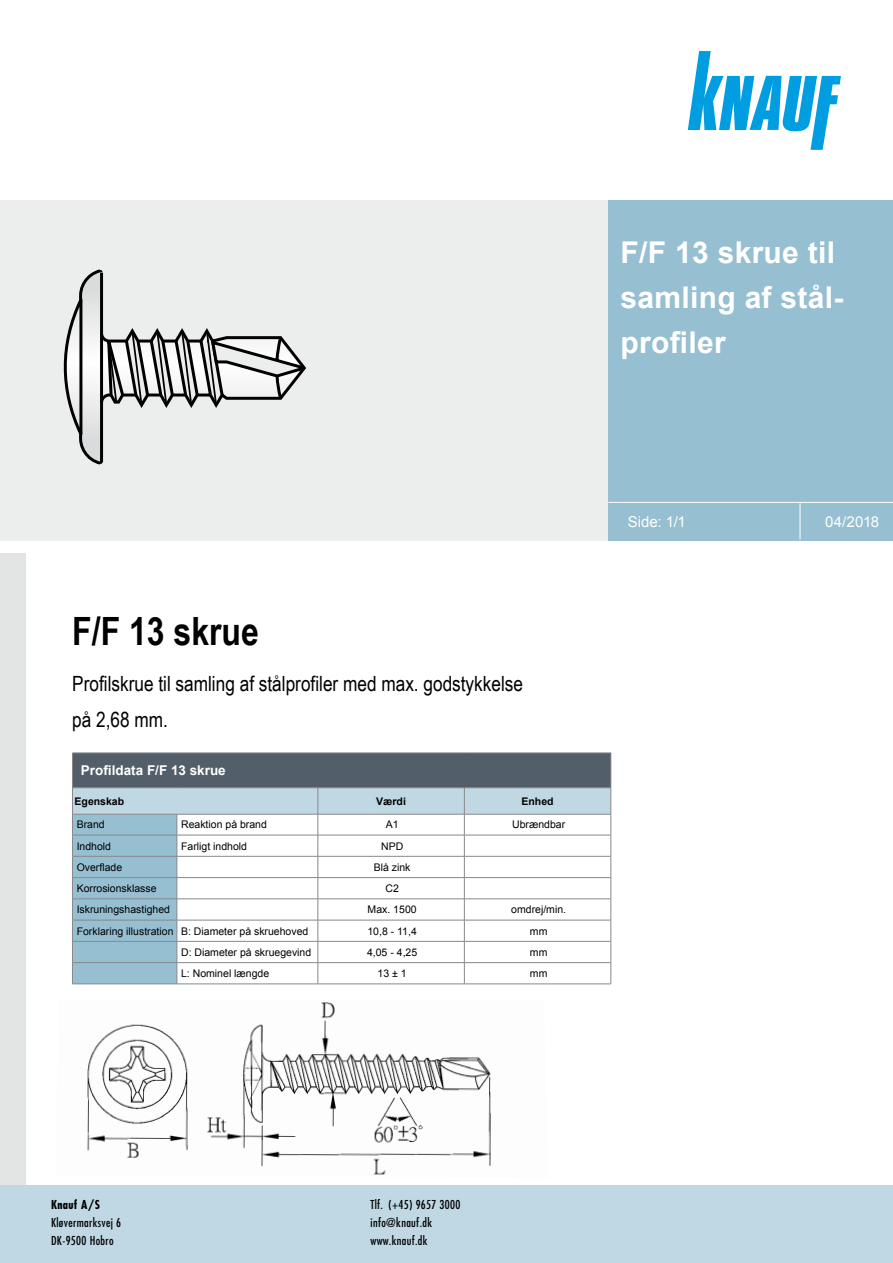
<style>
.page{position:relative;width:893px;height:1263px;background:#fff}
.page>*{position:absolute;margin:0;border:0;box-sizing:border-box;transform-origin:0 0}
.t1{font:700 39px "Arial Narrow";color:#000}
.t2{font:700 30px/45px "Arial";letter-spacing:.01em;color:#fff}
.t3{font:21px/36px "Arial Narrow";color:#000}
.t4{font:15px "Arial";letter-spacing:.005em;color:#fff}
.t5{font:700 13.5px "Arial";color:#fff}
.t6{font:condensed 12px "Futura Std";letter-spacing:.03em;color:#000}
.t7{font:700 condensed 12px "Futura Std";letter-spacing:.03em;color:#000}
.t8{font:10.5px "Arial";color:#000}
.t9{font:700 10.5px "Arial";color:#000}
</style>
<div class="page">
<div style="left:0;top:200px;width:608px;height:340px;background:#eceded"></div>
<div style="left:0;top:553px;width:26px;height:683px;background:#e3e4e4"></div>
<div style="left:0;top:1186px;width:893px;height:77px;background:#c0d8e4"></div>
<svg style="left:688px;top:51px;width:153px;height:99px"></svg>
<img style="left:87px;top:1002px;width:404px;height:173px">
<div style="left:608px;top:200px;width:285px;height:340px;background:#96bfd2"></div>
<hr style="left:608px;top:502px;width:285px;height:1px;background:#fff">
<hr style="left:800px;top:503px;width:1px;height:36px;background:#fff">
<svg style="left:64px;top:269px;width:242px;height:196px"></svg>
<div style="left:72px;top:753px;width:539px;height:35px;background:#525f6a"></div>
<hr style="left:72px;top:753px;width:105px;height:1px;background:#87888a">
<hr style="left:72px;top:753px;width:1px;height:34px;background:#87888a">
<hr style="left:177px;top:753px;width:141px;height:1px;background:#87888a">
<hr style="left:318px;top:753px;width:146px;height:1px;background:#87888a">
<hr style="left:464px;top:753px;width:147px;height:1px;background:#87888a">
<hr style="left:611px;top:753px;width:1px;height:34px;background:#87888a">
<hr style="left:72px;top:787px;width:105px;height:1px;background:#87888a">
<hr style="left:177px;top:787px;width:141px;height:1px;background:#87888a">
<hr style="left:318px;top:787px;width:146px;height:1px;background:#87888a">
<hr style="left:464px;top:787px;width:147px;height:1px;background:#87888a">
<svg style="left:72px;top:788px;width:540px;height:196px"></svg>
<hr style="left:72px;top:984px;width:105px;height:1px;background:#87888a">
<hr style="left:177px;top:984px;width:141px;height:1px;background:#87888a">
<hr style="left:318px;top:984px;width:146px;height:1px;background:#87888a">
<hr style="left:464px;top:984px;width:147px;height:1px;background:#87888a">
<h2 class="t2" style="left:621px;top:230px;width:224px">F/F 13 skrue til samling af stål&shy;profiler</h2>
<h1 class="t1" style="left:72px;top:601px;width:188px">F/F 13 skrue</h1>
<h3 class="t3" style="left:72px;top:665px;width:452px">Profilskrue til samling af stålprofiler med max. godstykkelse på 2,68 mm.</h3>
<p class="t5" style="left:81px;top:761px;width:146px">Profildata F/F 13 skrue</p>
<p class="t9" style="left:75px;top:794px;width:51px">Egenskab</p>
<p class="t9" style="left:376px;top:794px;width:31px">Værdi</p>
<p class="t9" style="left:522px;top:794px;width:34px">Enhed</p>
<p class="t8" style="left:77px;top:818px;width:30px">Brand</p>
<p class="t8" style="left:181px;top:818px;width:87px">Reaktion på brand</p>
<p class="t8" style="left:386px;top:818px;width:14px">A1</p>
<p class="t8" style="left:512px;top:818px;width:55px">Ubrændbar</p>
<p class="t8" style="left:77px;top:839px;width:36px">Indhold</p>
<p class="t8" style="left:181px;top:839px;width:67px">Farligt indhold</p>
<p class="t8" style="left:381px;top:839px;width:24px">NPD</p>
<p class="t8" style="left:77px;top:860px;width:47px">Overflade</p>
<p class="t8" style="left:374px;top:860px;width:38px">Blå zink</p>
<p class="t8" style="left:77px;top:881px;width:81px">Korrosionsklasse</p>
<p class="t8" style="left:385px;top:881px;width:15px">C2</p>
<p class="t8" style="left:77px;top:903px;width:95px">Iskruningshastighed</p>
<p class="t8" style="left:368px;top:903px;width:51px">Max. 1500</p>
<p class="t8" style="left:511px;top:903px;width:56px">omdrej/min.</p>
<p class="t8" style="left:77px;top:924px;width:233px">Forklaring illustration B: Diameter på skruehoved</p>
<p class="t8" style="left:367px;top:924px;width:51px">10,8 - 11,4</p>
<p class="t8" style="left:530px;top:924px;width:19px">mm</p>
<p class="t8" style="left:181px;top:945px;width:132px">D: Diameter på skruegevind</p>
<p class="t8" style="left:367px;top:945px;width:52px">4,05 - 4,25</p>
<p class="t8" style="left:530px;top:945px;width:19px">mm</p>
<p class="t8" style="left:181px;top:966px;width:90px">L: Nominel længde</p>
<p class="t8" style="left:378px;top:966px;width:31px">13 ± 1</p>
<p class="t8" style="left:530px;top:966px;width:19px">mm</p>
<h3 class="t4" style="left:628px;top:512px;width:60px">Side: 1/1</h3>
<h3 class="t4" style="left:825px;top:512px;width:56px">04/2018</h3>
<p class="t7" style="left:51px;top:1197px;width:51px">Knauf A/S</p>
<p class="t6" style="left:371px;top:1197px;width:91px">Tlf. (+45) 9657 3000</p>
<p class="t6" style="left:51px;top:1215px;width:72px">Kløvermarksvej 6</p>
<p class="t6" style="left:371px;top:1215px;width:63px">info@knauf.dk</p>
<p class="t6" style="left:51px;top:1233px;width:64px">DK-9500 Hobro</p>
<p class="t6" style="left:371px;top:1233px;width:59px">www.knauf.dk</p>
</div>
